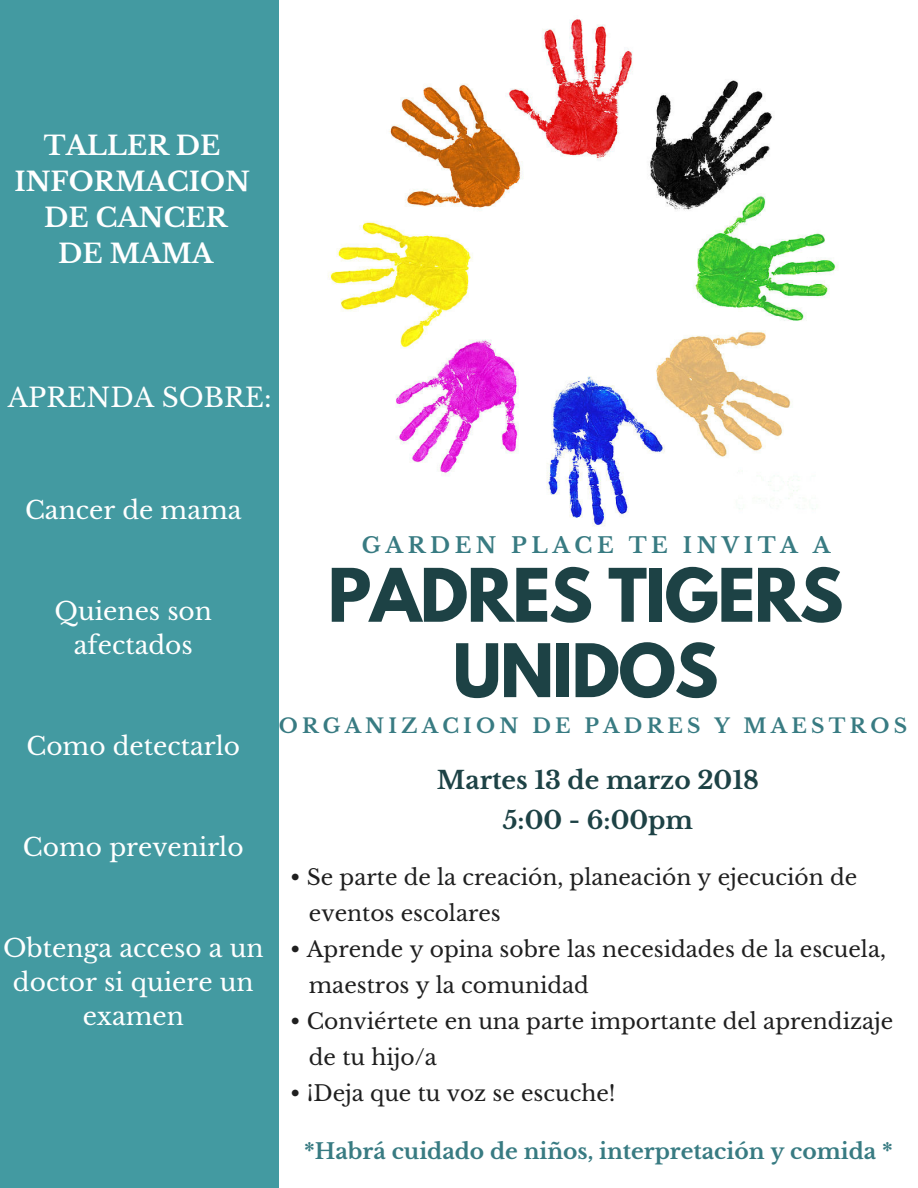
<style>
.page{position:relative;width:918px;height:1188px;background:#fff}
.page>*{position:absolute;margin:0;border:0;box-sizing:border-box;transform-origin:0 0}
.t1{font:700 65.4px/75.3px "League Spartan";letter-spacing:-.02em;color:#1d4245;text-align:center}
.t2{font:700 26.4px/36px "Libre Baskerville";color:#fff;text-align:center}
.t3{font:26.4px "Libre Baskerville";color:#fff}
.t4{font:24.9px/33.8px "Libre Baskerville";color:#fff;text-align:center}
.t5{font:700 24.9px/40.5px "Libre Baskerville";color:#1d4245;text-align:center}
.t6{font:21.75px/36px "Libre Baskerville";color:#1f1f1f}
.t7{font:700 21.75px "Libre Baskerville";color:#387b82}
.t8{font:700 21.75px "Libre Baskerville";letter-spacing:.21em;color:#387b82}
.t9{font:700 20.25px "Libre Baskerville";letter-spacing:.21em;color:#387b82}
</style>
<div class="page">
<div style="left:0;top:0;width:279px;height:1188px;background:#439aa1"></div>
<img style="left:328px;top:19px;width:510px;height:508px">
<p class="t2" style="left:14px;top:128px;width:237px">TALLER DE<br>INFORMACION<br>DE CANCER<br>DE MAMA</p>
<p class="t3" style="left:8px;top:382px;width:265px">APRENDA SOBRE:</p>
<p class="t4" style="left:25px;top:493px;width:218px">Cancer de mama</p>
<p class="t4" style="left:55px;top:594px;width:159px">Quienes son afectados</p>
<p class="t4" style="left:26px;top:729px;width:215px">Como detectarlo</p>
<p class="t4" style="left:23px;top:831px;width:222px">Como prevenirlo</p>
<p class="t4" style="left:3px;top:932px;width:262px">Obtenga acceso a un doctor si quiere un examen</p>
<p class="t8" style="left:362px;top:532px;width:470px">GARDEN PLACE TE INVITA A</p>
<h1 class="t1" style="left:328px;top:566px;width:517px">PADRES TIGERS<br>UNIDOS</h1>
<p class="t9" style="left:279px;top:713px;width:630px">ORGANIZACION DE PADRES Y MAESTROS</p>
<p class="t5" style="left:437px;top:760px;width:324px">Martes 13 de marzo 2018<br>5:00 - 6:00pm</p>
<p class="t6" style="left:309px;top:859px;width:550px;text-indent:-19px">• Se parte de la creación, planeación y ejecución de eventos escolares</p>
<p class="t6" style="left:309px;top:931px;width:579px;text-indent:-19px">• Aprende y opina sobre las necesidades de la escuela, maestros y la comunidad</p>
<p class="t6" style="left:309px;top:1003px;width:586px;text-indent:-19px">• Conviértete en una parte importante del aprendizaje de tu hijo/a</p>
<p class="t6" style="left:290px;top:1075px;width:327px">• ¡Deja que tu voz se escuche!</p>
<p class="t7" style="left:304px;top:1138px;width:590px">*Habrá cuidado de niños, interpretación y comida *</p>
</div>
